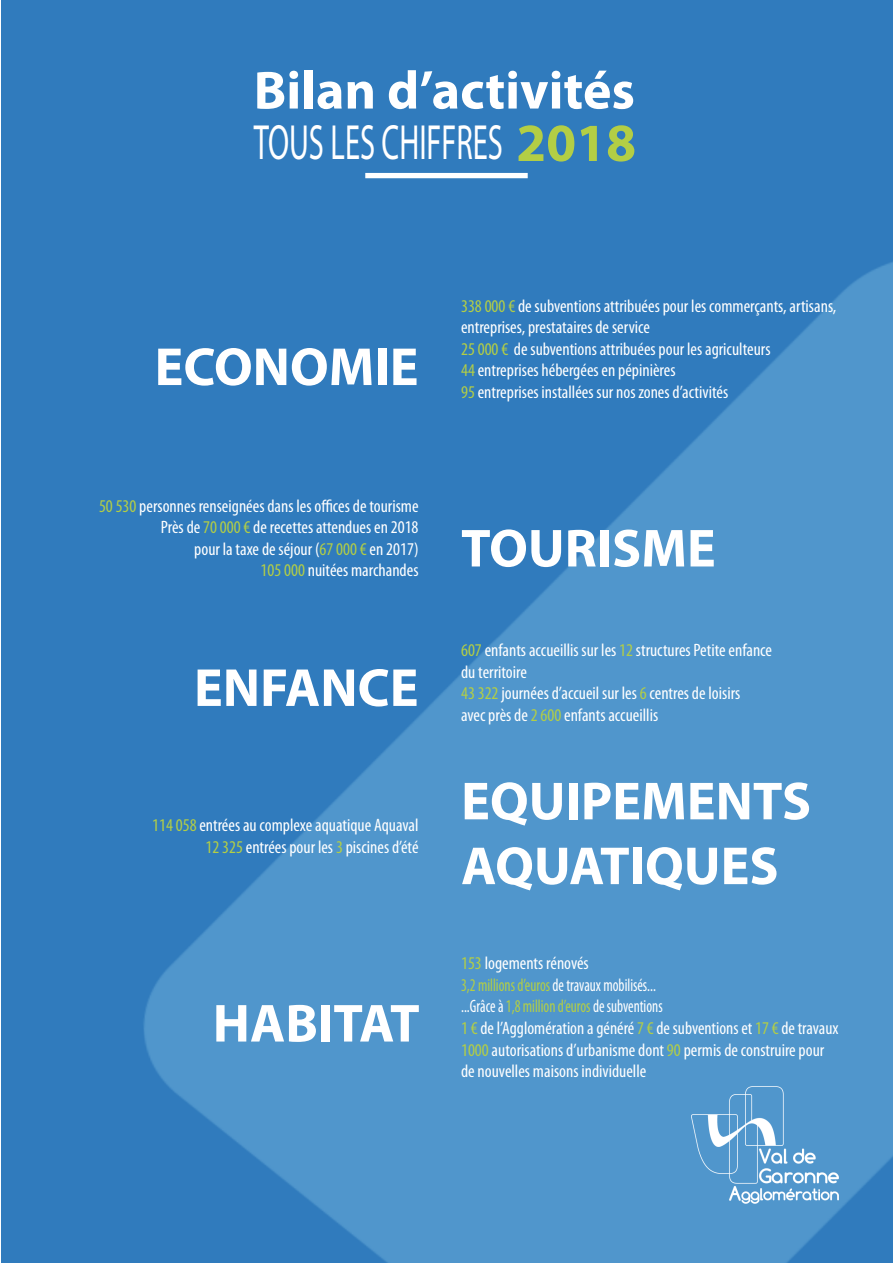
<style>
.page{position:relative;width:893px;height:1263px;background:#fff}
.page>*{position:absolute;margin:0;border:0;box-sizing:border-box;transform-origin:0 0}
.t1{font:700 54px/64.8px "Myriad Pro";color:#fff}
.t2{font:49.65px "Myriad Pro";color:#fff;scale:.62 1}
.t3{font:condensed 18px/21.6px "Myriad Pro";color:#fff}
.t4{font:condensed 18px "Myriad Pro";color:#fff;scale:.84 1}
.s1{font-weight:700;font-size:54px;color:#b3ce45}
.s2{color:#b3ce45}
</style>
<div class="page">
<img style="left:1px;top:0;width:892px;height:1263px">
<img style="left:692px;top:1086px;width:147px;height:118px">
<div style="left:365px;top:173px;width:163px;height:5px;background:#fff"></div>
<p class="t1" style="left:254px;top:56px;width:383px">Bilan d’activités</p>
<p class="t2" style="left:254px;top:112px;width:618px">TOUS LES CHIFFRES <span class="s1">2018</span></p>
<p class="t1" style="left:155px;top:333px;width:265px">ECONOMIE</p>
<p class="t3" style="left:99px;top:495px;width:321px"><span class="s2">50 530</span> personnes renseignées dans les offices de tourisme</p>
<p class="t3" style="left:161px;top:516px;width:259px">Près de <span class="s2">70 000 €</span> de recettes attendues en 2018</p>
<p class="t3" style="left:194px;top:538px;width:226px">pour la taxe de séjour (<span class="s2">67 000 €</span> en 2017)</p>
<p class="t3" style="left:261px;top:559px;width:159px"><span class="s2">105 000</span> nuitées marchandes</p>
<p class="t1" style="left:194px;top:653px;width:226px">ENFANCE</p>
<p class="t3" style="left:152px;top:814px;width:268px"><span class="s2">114 058</span> entrées au complexe aquatique Aquaval</p>
<p class="t3" style="left:206px;top:836px;width:215px"><span class="s2">12 325</span> entrées pour les <span class="s2">3</span> piscines d’été</p>
<p class="t1" style="left:213px;top:989px;width:208px">HABITAT</p>
<p class="t3" style="left:461px;top:295px;width:377px"><span class="s2">338 000 €</span> de subventions attribuées pour les commerçants, artisans, entreprises, prestataires de service</p>
<p class="t3" style="left:461px;top:338px;width:311px"><span class="s2">25 000 €</span> de subventions attribuées pour les agriculteurs</p>
<p class="t3" style="left:461px;top:359px;width:216px"><span class="s2">44</span> entreprises hébergées en pépinières</p>
<p class="t3" style="left:461px;top:381px;width:269px"><span class="s2">95</span> entreprises installées sur nos zones d’activités</p>
<p class="t1" style="left:461px;top:514px;width:256px">TOURISME</p>
<p class="t3" style="left:461px;top:639px;width:313px"><span class="s2">607</span> enfants accueillis sur les <span class="s2">12</span> structures Petite enfance</p>
<p class="t3" style="left:461px;top:660px;width:67px">du territoire</p>
<p class="t3" style="left:461px;top:682px;width:281px"><span class="s2">43 322</span> journées d’accueil sur les <span class="s2">6</span> centres de loisirs</p>
<p class="t3" style="left:461px;top:704px;width:199px">avec près de <span class="s2">2 600</span> enfants accueillis</p>
<p class="t1" style="left:461px;top:767px;width:352px">EQUIPEMENTS<br>AQUATIQUES</p>
<p class="t3" style="left:461px;top:952px;width:129px"><span class="s2">153</span> logements rénovés</p>
<p class="t4" style="left:461px;top:974px;width:233px"><span class="s2">3,2 millions d’euros</span> de travaux mobilisés...</p>
<p class="t4" style="left:461px;top:995px;width:242px">...Grâce à <span class="s2">1,8 million d’euros</span> de subventions</p>
<p class="t3" style="left:461px;top:1017px;width:379px"><span class="s2">1 €</span> de l’Agglomération a généré <span class="s2">7 €</span> de subventions et <span class="s2">17 €</span> de travaux</p>
<p class="t3" style="left:461px;top:1038px;width:365px"><span class="s2">1000</span> autorisations d’urbanisme dont <span class="s2">90</span> permis de construire pour de nouvelles maisons individuelle</p>
</div>
